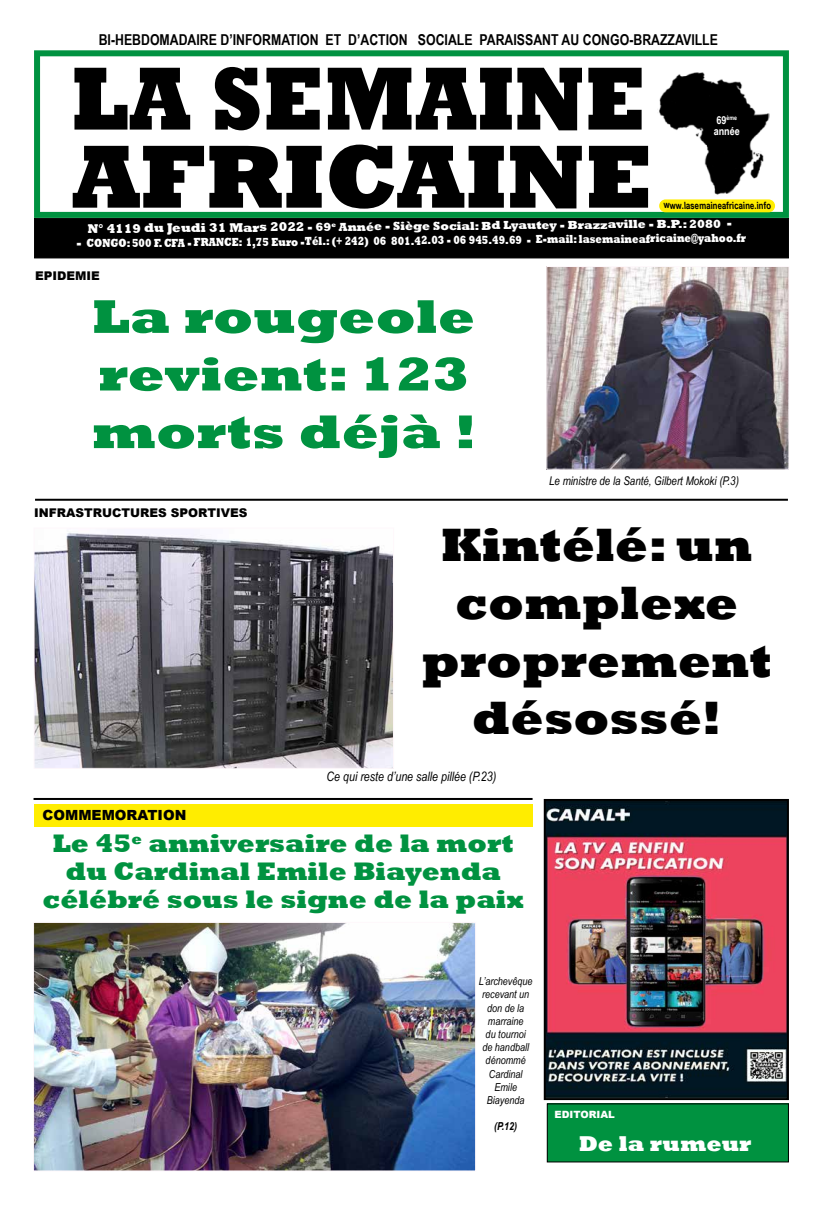
<style>
.page{position:relative;width:823px;height:1205px;background:#fff}
.page>*{position:absolute;margin:0;border:0;box-sizing:border-box;transform-origin:0 0}
.t1{font:800 91px/78.1px "Rockwell";color:#000;scale:.9 1}
.t2{font:800 48px/57.6px "Rockwell";color:#000;text-align:center}
.t3{font:800 48px/57.6px "Rockwell";color:#009240;scale:1.12 1}
.t4{font:800 26px/28px "Rockwell";color:#009240;text-align:center}
.t5{font:800 22px "Rockwell";color:#fff}
.t6{font:700 15px "Arial Narrow";color:#000}
.t7{font:900 14px "Arial";color:#000}
.t8{font:italic 13px "Arial Narrow";color:#000}
.t9{font:800 12px "Rockwell";letter-spacing:-.015em;color:#fff;scale:.96 1}
.t10{font:italic 12px "Arial Narrow";color:#000}
.t11{font:900 12px "Arial";color:#000}
.t12{font:italic 11px/13.2px "Arial Narrow";color:#000;text-align:center}
.t13{font:italic 700 11px "Arial Narrow";color:#000}
.t14{font:700 11px "Arial Narrow";color:#fff}
.t15{font:700 10px "Arial Narrow";color:#000;scale:.96 1}
.t16{font:900 10px "Arial";color:#fff}
.t17{font:700 6.4px "Arial Narrow";color:#fff}
.s1{font-size:13px}
.s2{font-size:11px}
</style>
<div class="page">
<div style="left:34px;top:804px;width:497px;height:23px;background:#ffed00"></div>
<div style="left:34px;top:218px;width:754px;height:40px;background:#000"></div>
<div style="left:34px;top:50px;width:754px;height:168px;background:#fff;border:6px solid #009240"></div>
<img style="left:659px;top:72px;width:109px;height:123px">
<div style="left:658px;top:199px;width:116px;height:13px;background:#ffed00;border-radius:6px"></div>
<img style="left:546px;top:802px;width:239px;height:295px">
<div style="left:543px;top:799px;width:245px;height:301px;border:2px solid #000"></div>
<img style="left:548px;top:268px;width:239px;height:200px">
<div style="left:546px;top:266px;width:243px;height:204px;border:1px solid #fef8fb"></div>
<hr style="left:35px;top:499px;width:752px;height:2px;background:#000">
<img style="left:36px;top:532px;width:356px;height:235px">
<div style="left:34px;top:527px;width:360px;height:242px;border:1px solid #fef8fb"></div>
<hr style="left:34px;top:798px;width:498px;height:2px;background:#000">
<img style="left:35px;top:924px;width:439px;height:245px">
<div style="left:33px;top:922px;width:443px;height:249px;border:1px solid #fef8fb"></div>
<div style="left:547px;top:1104px;width:241px;height:58px;background:#009240"></div>
<div style="left:546px;top:1103px;width:242px;height:59px;border:1px solid #000"></div>
<p class="t6" style="left:99px;top:28px;width:620px">BI-HEBDOMADAIRE D’INFORMATION ET D’ACTION SOCIALE PARAISSANT AU CONGO-BRAZZAVILLE</p>
<h1 class="t1" style="left:71px;top:61px;width:647px">LA SEMAINE<br>AFRICAINE</h1>
<p class="t9" style="left:88px;top:218px;width:672px"><span class="s1">N° 4119 du Jeudi 31 Mars 2022</span> - 69<sup>e</sup> Année - Siège Social: Bd Lyautey - Brazzaville - B.P.: 2080 -</p>
<p class="t9" style="left:77px;top:233px;width:698px">- CONGO: 500 F. CFA - FRANCE: 1,75 Euro -Tél.: (+ 242) 06 801.42.03 - 06 945.49.69 - E-mail: lasemaineafricaine@yahoo.fr</p>
<p class="t11" style="left:35px;top:267px;width:66px">EPIDEMIE</p>
<h2 class="t3" style="left:91px;top:289px;width:344px">La rougeole revient: 123 morts déjà !</h2>
<p class="t10" style="left:549px;top:472px;width:191px">Le ministre de la Santé, Gilbert Mokoki (P.3)</p>
<p class="t11" style="left:34px;top:504px;width:215px">INFRASTRUCTURES SPORTIVES</p>
<h2 class="t2" style="left:421px;top:517px;width:352px">Kintélé: un complexe proprement désossé!</h2>
<p class="t8" style="left:326px;top:767px;width:171px">Ce qui reste d’une salle pillée (P.23)</p>
<p class="t7" style="left:43px;top:805px;width:145px">COMMEMORATION</p>
<h3 class="t4" style="left:42px;top:830px;width:483px">Le 45<sup>e</sup> anniversaire de la mort du Cardinal Emile Biayenda célébré sous le signe de la paix</h3>
<p class="t17" style="left:716px;top:113px;width:22px"><span class="s2">69</span>ème</p>
<p class="t14" style="left:713px;top:122px;width:28px">année</p>
<p class="t15" style="left:663px;top:198px;width:114px">www.lasemaineafricaine.info</p>
<p class="t12" style="left:478px;top:974px;width:55px">L’archevêque recevant un don de la marraine<br>du tournoi<br>de handball dénommé<br>Cardinal<br>Emile<br>Biayenda</p>
<p class="t13" style="left:494px;top:1118px;width:25px">(P.12)</p>
<p class="t16" style="left:554px;top:1107px;width:62px">EDITORIAL</p>
<h3 class="t5" style="left:578px;top:1131px;width:174px">De la rumeur</h3>
</div>
